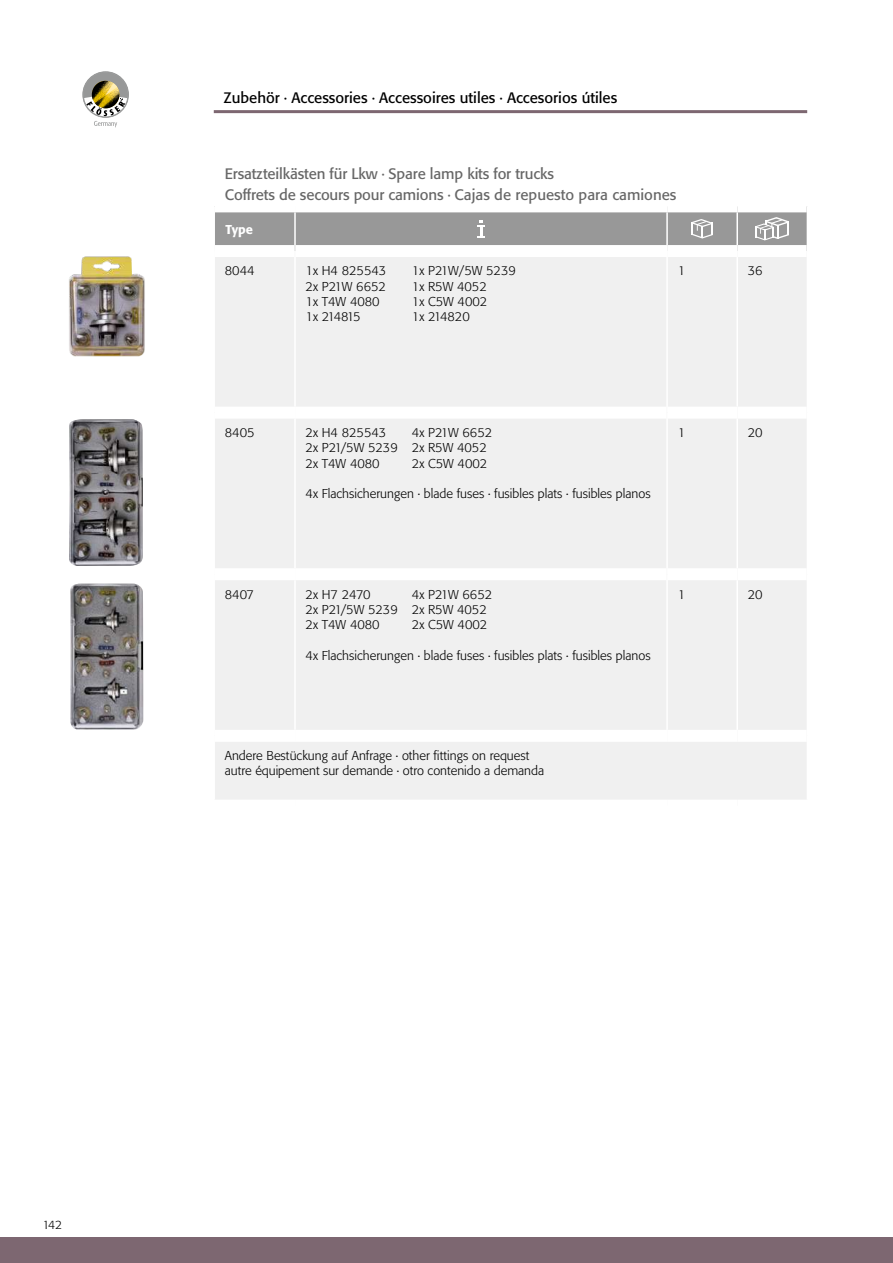
<style>
.page{position:relative;width:893px;height:1263px;background:#fff}
.page>*{position:absolute;margin:0;border:0;box-sizing:border-box;transform-origin:0 0}
.t1{font:15px/21px "Formata BQ";letter-spacing:-.01em;color:#676767}
.t2{font:15px "Formata BQ";color:#000}
.t3{font:300 12.75px/15.3px "Formata BQ";color:#000}
.t4{font:300 12.75px "Formata BQ";letter-spacing:-.095em;color:#000}
.t5{font:500 12.75px "Formata BQ";color:#fff}
.t6{font:300 12px "Formata BQ";color:#000}
</style>
<div class="page">
<hr style="left:214px;top:110px;width:593px;height:3px;background:#7d6771">
<div style="left:0;top:1238px;width:893px;height:25px;background:#7d6771"></div>
<div style="left:215px;top:257px;width:592px;height:543px;background:#f0f0f0"></div>
<hr style="left:736px;top:257px;width:2px;height:150px;background:#fff">
<hr style="left:736px;top:419px;width:2px;height:149px;background:#fff">
<hr style="left:736px;top:580px;width:2px;height:150px;background:#fff">
<div style="left:215px;top:407px;width:80px;height:12px;background:#fff"></div>
<div style="left:668px;top:407px;width:69px;height:12px;background:#fff"></div>
<div style="left:737px;top:407px;width:70px;height:12px;background:#fff"></div>
<div style="left:215px;top:568px;width:80px;height:12px;background:#fff"></div>
<div style="left:668px;top:568px;width:69px;height:12px;background:#fff"></div>
<div style="left:737px;top:568px;width:70px;height:12px;background:#fff"></div>
<hr style="left:294px;top:251px;width:2px;height:156px;background:#fff">
<hr style="left:294px;top:419px;width:2px;height:149px;background:#fff">
<hr style="left:294px;top:580px;width:2px;height:150px;background:#fff">
<div style="left:295px;top:407px;width:371px;height:12px;background:#fff"></div>
<div style="left:295px;top:568px;width:371px;height:12px;background:#fff"></div>
<hr style="left:666px;top:257px;width:2px;height:156px;background:#fff">
<hr style="left:666px;top:413px;width:2px;height:161px;background:#fff">
<hr style="left:666px;top:574px;width:2px;height:156px;background:#fff">
<div style="left:215px;top:730px;width:80px;height:12px;background:#fff"></div>
<div style="left:295px;top:730px;width:372px;height:12px;background:#fff"></div>
<div style="left:667px;top:730px;width:70px;height:12px;background:#fff"></div>
<div style="left:737px;top:730px;width:70px;height:12px;background:#fff"></div>
<svg style="left:214px;top:206px;width:593px;height:45px"></svg>
<img style="left:69px;top:419px;width:74px;height:147px">
<img style="left:70px;top:584px;width:73px;height:146px">
<img style="left:69px;top:256px;width:76px;height:101px">
<svg style="left:83px;top:72px;width:45px;height:55px"></svg>
<img style="left:92px;top:81px;width:27px;height:27px;border-radius:14px">
<p class="t2" style="left:224px;top:89px;width:395px">Zubehör · Accessories · Accessoires utiles · Accesorios útiles</p>
<p class="t1" style="left:225px;top:163px;width:453px">Ersatzteilkästen für Lkw · Spare lamp kits for trucks<br>Coffrets de secours pour camions · Cajas de repuesto para camiones</p>
<p class="t5" style="left:226px;top:221px;width:29px">Type</p>
<p class="t3" style="left:225px;top:263px;width:31px">8044</p>
<p class="t3" style="left:306px;top:263px;width:82px">1x H4 825543</p>
<p class="t3" style="left:412px;top:263px;width:105px">1x P21W/5W 5239</p>
<p class="t3" style="left:306px;top:279px;width:82px">2x P21W 6652</p>
<p class="t3" style="left:412px;top:279px;width:76px">1x R5W 4052</p>
<p class="t3" style="left:306px;top:294px;width:76px">1x T4W 4080</p>
<p class="t3" style="left:412px;top:294px;width:77px">1x C5W 4002</p>
<p class="t4" style="left:306px;top:309px;width:56px">1x 214815</p>
<p class="t3" style="left:412px;top:309px;width:59px">1x 214820</p>
<p class="t3" style="left:678px;top:263px;width:9px">1</p>
<p class="t3" style="left:748px;top:263px;width:16px">36</p>
<p class="t3" style="left:306px;top:425px;width:188px;text-indent:106px">4x P21W 6652<br>2x P21/5W 5239 2x R5W 4052<br>2x T4W 4080</p>
<p class="t3" style="left:225px;top:425px;width:31px">8405</p>
<p class="t3" style="left:306px;top:425px;width:82px">2x H4 825543</p>
<p class="t3" style="left:412px;top:456px;width:77px">2x C5W 4002</p>
<p class="t3" style="left:306px;top:486px;width:347px">4x Flachsicherungen · blade fuses · fusibles plats · fusibles planos</p>
<p class="t3" style="left:678px;top:425px;width:9px">1</p>
<p class="t3" style="left:748px;top:425px;width:16px">20</p>
<p class="t3" style="left:306px;top:587px;width:188px;text-indent:106px">4x P21W 6652<br>2x P21/5W 5239 2x R5W 4052<br>2x T4W 4080</p>
<p class="t3" style="left:225px;top:587px;width:31px">8407</p>
<p class="t3" style="left:306px;top:587px;width:66px">2x H7 2470</p>
<p class="t3" style="left:412px;top:617px;width:77px">2x C5W 4002</p>
<p class="t3" style="left:306px;top:648px;width:347px">4x Flachsicherungen · blade fuses · fusibles plats · fusibles planos</p>
<p class="t3" style="left:678px;top:587px;width:9px">1</p>
<p class="t3" style="left:748px;top:587px;width:16px">20</p>
<p class="t3" style="left:225px;top:748px;width:321px">Andere Bestückung auf Anfrage · other fittings on request autre équipement sur demande · otro contenido a demanda</p>
<p class="t6" style="left:42px;top:1218px;width:21px">142</p>
</div>
